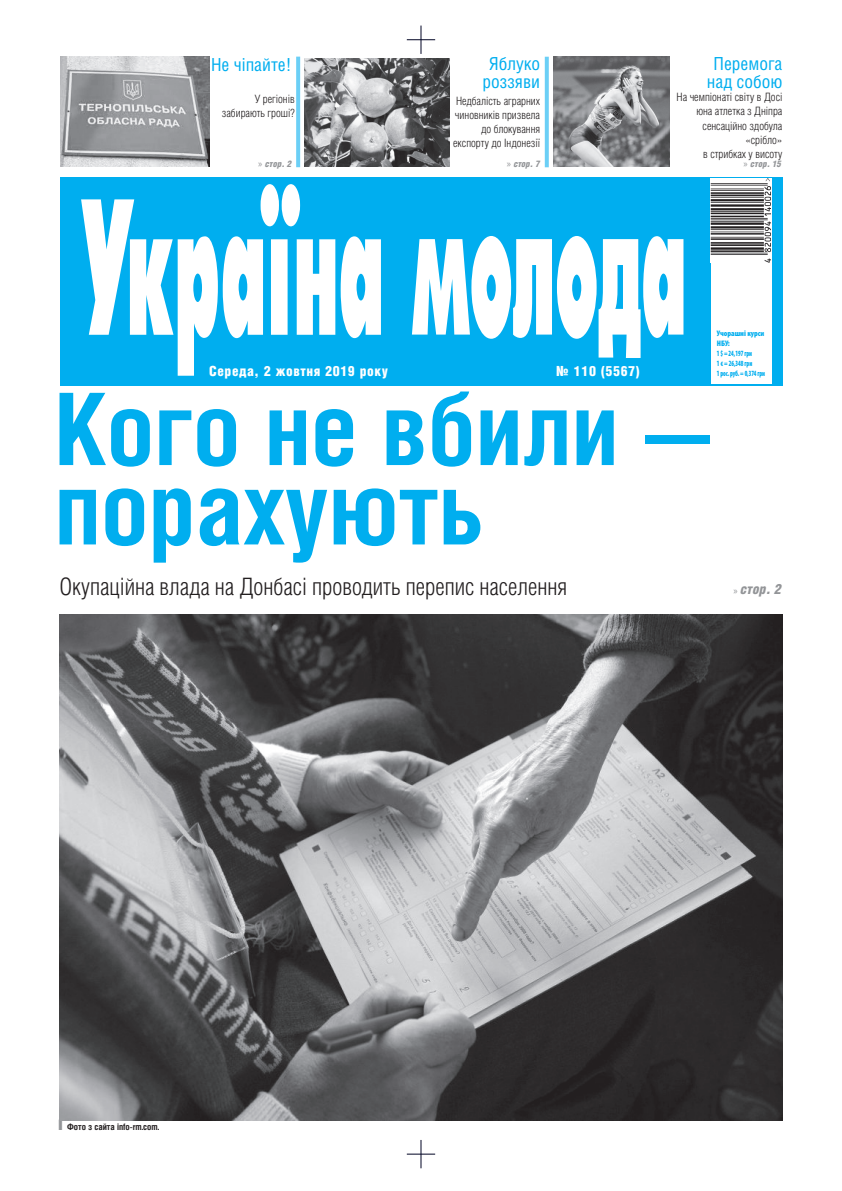
<style>
.page{position:relative;width:842px;height:1191px;background:#fff}
.page>*{position:absolute;margin:0;border:0;box-sizing:border-box;transform-origin:0 0}
.t1{font:700 100px/79.4px "Helios Cond";color:#00aeef}
.t2{font:300 24px "Helios Cond";color:#231f20}
.t3{font:18px/18.5px "Helios Cond";color:#00aeef;text-align:center}
.t4{font:900 14px "Helios Cond";letter-spacing:.04em;color:#fff}
.t5{font:italic 900 14px "Helios Cond";color:#939598}
.t6{font:300 11.5px/14px "Helios Cond";color:#231f20;text-align:right}
.t7{font:700 9px "Helios Cond";color:#231f20}
.t8{font:italic 900 9px "Helios Cond";color:#939598}
.t9{font:900 condensed 8px/9.9px "Myriad Pro";color:#00aeef}
.s1{font-family:"Myriad Pro";font-weight:400;font-style:normal;font-size:10px}
.s2{color:#939598}
</style>
<div class="page">
<div style="left:60px;top:177px;width:722px;height:209px;background:#00aeef"></div>
<svg style="left:81px;top:184px;width:254px;height:192px"></svg>
<svg style="left:341px;top:236px;width:40px;height:102px;background:#d6f2fc"></svg>
<svg style="left:412px;top:236px;width:271px;height:122px"></svg>
<svg style="left:407px;top:26px;width:28px;height:28px"></svg>
<svg style="left:407px;top:1140px;width:28px;height:28px"></svg>
<svg style="left:545px;top:57px;width:4px;height:110px"></svg>
<svg style="left:296px;top:57px;width:4px;height:110px"></svg>
<div style="left:711px;top:178px;width:60px;height:206px;background:#fff"></div>
<img style="left:711px;top:178px;width:60px;height:84px">
<img style="left:60px;top:614px;width:722px;height:506px">
<img style="left:553px;top:57px;width:116px;height:110px">
<img style="left:304px;top:59px;width:145px;height:108px">
<img style="left:60px;top:57px;width:149px;height:110px">
<p class="t3" style="left:482px;top:56px;width:59px">Яблуко роззяви</p>
<p class="t3" style="left:211px;top:57px;width:82px">Не чіпайте!</p>
<p class="t3" style="left:707px;top:56px;width:77px">Перемога над собою</p>
<p class="t6" style="left:677px;top:91px;width:107px">На чемпіонаті світу в Досі юна атлетка з Дніпра сенсаційно здобула «срібло»<br>в стрибках у висоту</p>
<p class="t8" style="left:744px;top:160px;width:39px"><span class="s1">»</span> стор. 15</p>
<p class="t6" style="left:222px;top:93px;width:74px">У регіонів забирають гроші?</p>
<p class="t6" style="left:453px;top:95px;width:88px">Недбалість аграрних чиновників призвела до блокування експорту до Індонезії</p>
<p class="t8" style="left:258px;top:160px;width:35px"><span class="s1">»</span> стор. 2</p>
<p class="t8" style="left:507px;top:161px;width:35px"><span class="s1">»</span> стор. 7</p>
<p class="t4" style="left:209px;top:366px;width:180px">Середа, 2 жовтня 2019 року</p>
<p class="t4" style="left:556px;top:366px;width:85px">№ 110 (5567)</p>
<p class="t9" style="left:717px;top:329px;width:50px">Учорашні курси<br>НБУ:<br>1 $ = 24,197 грн<br>1 € = 26,348 грн<br>1 рос. руб. = 0,374 грн</p>
<p class="t1" style="left:55px;top:398px;width:658px">Кого не вбили — порахують</p>
<p class="t2" style="left:60px;top:578px;width:509px">Окупаційна влада на Донбасі проводить перепис населення</p>
<p class="t5" style="left:733px;top:584px;width:49px"><span class="s1">»</span> стор. 2</p>
<p class="t7" style="left:59px;top:1123px;width:102px"><span class="s2">❙</span> Фото з сайта info-rm.com.</p>
</div>
